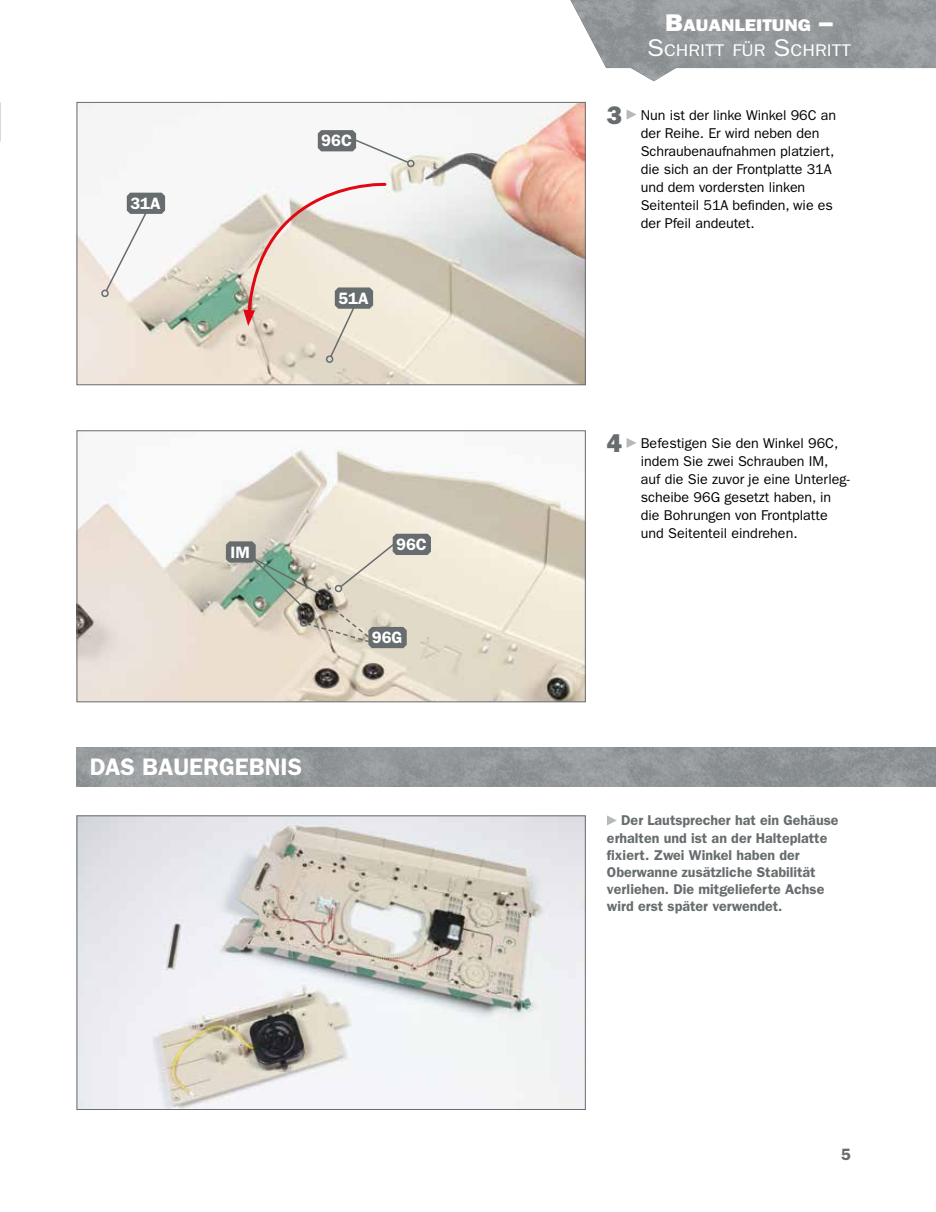
<style>
.page{position:relative;width:936px;height:1212px;background:#fff}
.page>*{position:absolute;margin:0;border:0;box-sizing:border-box;transform-origin:0 0}
.t1{font:600 24px "ITC Franklin Gothic Std";color:#fff}
.t2{font:16.95px "ITC Franklin Gothic Std";color:#fff;scale:1.12 1}
.t3{font:16.95px "ITC Franklin Gothic Std Hvy";color:#fff;scale:1.12 1}
.t4{font:600 16.5px "ITC Franklin Gothic Std";color:#fff}
.t5{font:600 16.5px "ITC Franklin Gothic Std";color:#676c6e}
.t6{font:14.25px/18px "ITC Franklin Gothic Std";letter-spacing:-.005em;color:#000}
.t7{font:600 14.25px/17.1px "ITC Franklin Gothic Std";color:#676c6e}
.s1{font-size:24.3px}
.s2{font-family:"ITC Franklin Gothic Std Hvy";font-size:25.5px;color:#676c6e}
</style>
<div class="page">
<img style="left:570px;top:0;width:365px;height:81px">
<img style="left:77px;top:747px;width:858px;height:39px">
<img style="left:79px;top:817px;width:504px;height:291px">
<div style="left:77px;top:815px;width:508px;height:295px;border:1px solid #676c6e"></div>
<svg style="left:607px;top:815px;width:10px;height:10px"></svg>
<img style="left:79px;top:104px;width:504px;height:279px">
<div style="left:77px;top:102px;width:508px;height:283px;border:1px solid #676c6e"></div>
<svg style="left:626px;top:110px;width:10px;height:10px"></svg>
<svg style="left:99px;top:193px;width:66px;height:106px"></svg>
<svg style="left:318px;top:130px;width:98px;height:39px"></svg>
<img style="left:79px;top:446px;width:504px;height:254px">
<div style="left:77px;top:430px;width:508px;height:272px;border:1px solid #676c6e"></div>
<svg style="left:626px;top:438px;width:10px;height:10px"></svg>
<svg style="left:243px;top:179px;width:145px;height:186px"></svg>
<svg style="left:226px;top:534px;width:205px;height:114px;background:#c3c3b3"></svg>
<p class="t4" style="left:130px;top:194px;width:32px">31A</p>
<p class="t4" style="left:321px;top:131px;width:32px">96C</p>
<p class="t4" style="left:338px;top:288px;width:32px">51A</p>
<p class="t4" style="left:230px;top:542px;width:21px">IM</p>
<h1 class="t1" style="left:90px;top:753px;width:214px">DAS BAUERGEBNIS</h1>
<p class="t4" style="left:396px;top:535px;width:32px">96C</p>
<p class="t4" style="left:372px;top:628px;width:32px">96G</p>
<p class="t3" style="left:665px;top:15px;width:151px"><span class="s1">B</span>AUANLEITUNG <span class="s1">–</span></p>
<p class="t2" style="left:647px;top:41px;width:183px"><span class="s1">S</span>CHRITT FÜR <span class="s1">S</span>CHRITT</p>
<p class="t6" style="left:640px;top:106px;width:197px;text-indent:-34px"><span class="s2">3</span> Nun ist der linke Winkel 96C an der Reihe. Er wird neben den<br>Schraubenaufnahmen platziert, die sich an der Frontplatte 31A und dem vordersten linken<br>Seitenteil 51A befinden, wie es der Pfeil andeutet.</p>
<p class="t6" style="left:640px;top:434px;width:210px;text-indent:-34px"><span class="s2">4</span> Befestigen Sie den Winkel 96C, indem Sie zwei Schrauben IM, auf die Sie zuvor je eine Unterleg&shy;scheibe 96G gesetzt haben, in die Bohrungen von Frontplatte und Seitenteil eindrehen.</p>
<p class="t7" style="left:607px;top:812px;width:233px;text-indent:14px">Der Lautsprecher hat ein Gehäuse erhalten und ist an der Halteplatte fixiert. Zwei Winkel haben der Oberwanne zusätzliche Stabilität verliehen. Die mitgelieferte Achse wird erst später verwendet.</p>
<p class="t5" style="left:840px;top:1144px;width:11px">5</p>
</div>
